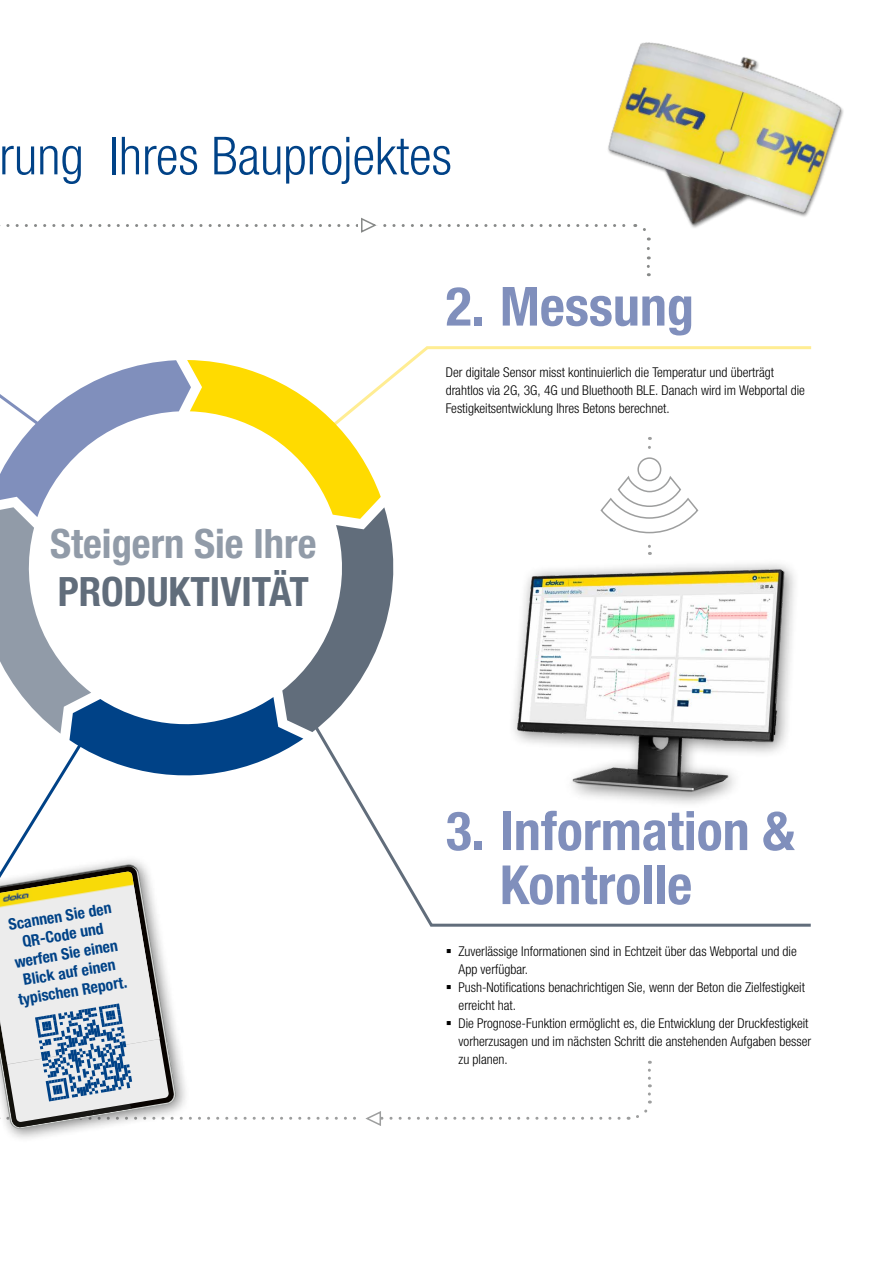
<style>
.page{position:relative;width:881px;height:1263px;background:#fff}
.page>*{position:absolute;margin:0;border:0;box-sizing:border-box;transform-origin:0 0}
.t1{font:700 condensed 54px/54px "Helvetica Neue LTW1 G";color:#808fbc}
.t2{font:300 condensed 52.5px "Helvetica Neue LTW1 G";color:#004287}
.t3{font:700 condensed 40.5px "Helvetica Neue LTW1 G";color:#919ba8}
.t4{font:700 condensed 40.5px "Helvetica Neue LTW1 G";color:#616d7b}
.t5{font:700 condensed 15.75px/18.9px "Helvetica Neue LTW1 G";color:#004287;text-align:center}
.t6{font:300 condensed 13.5px/18px "Helvetica Neue LTW1 G";color:#000}
</style>
<div class="page">
<svg style="left:396px;top:346px;width:416px;height:101px"></svg>
<svg style="left:0;top:217px;width:561px;height:16px"></svg>
<svg style="left:10px;top:785px;width:47px;height:70px"></svg>
<svg style="left:0;top:360px;width:396px;height:425px"></svg>
<div style="left:0;top:855px;width:191px;height:289px;background:#000;opacity:.5"></div>
<svg style="left:0;top:866px;width:174px;height:262px"></svg>
<img style="left:513px;top:564px;width:282px;height:237px">
<svg style="left:600px;top:447px;width:99px;height:108px"></svg>
<img style="left:567px;top:42px;width:277px;height:235px">
<svg style="left:0;top:871px;width:652px;height:256px"></svg>
<h2 class="t2" style="left:-1px;top:125px;width:454px">rung Ihres Bauprojektes</h2>
<h3 class="t3" style="left:50px;top:519px;width:268px">Steigern Sie Ihre</h3>
<h3 class="t4" style="left:58px;top:567px;width:252px">PRODUKTIVITÄT</h3>
<p class="t5" style="left:5px;top:915px;width:111px;rotate:-9deg">Scannen Sie den<br>QR-Code und werfen Sie einen<br>Blick auf einen typischen Report.</p>
<h1 class="t1" style="left:445px;top:280px;width:249px">2. Messung</h1>
<p class="t6" style="left:445px;top:363px;width:360px">Der digitale Sensor misst kontinuierlich die Temperatur und überträgt drahtlos via 2G, 3G, 4G und Bluethooth BLE. Danach wird im Webportal die<br>Festigkeitsentwicklung Ihres Betons berechnet.</p>
<h1 class="t1" style="left:499px;top:804px;width:296px;text-indent:-54px">3. Information &amp;<br>Kontrolle</h1>
<p class="t6" style="left:458px;top:943px;width:354px">Zuverlässige Informationen sind in Echtzeit über das Webportal und die App verfügbar.<br>Push-Notifications benachrichtigen Sie, wenn der Beton die Zielfestigkeit erreicht hat.<br>Die Prognose-Funktion ermöglicht es, die Entwicklung der Druckfestigkeit vorherzusagen und im nächsten Schritt die anstehenden Aufgaben besser zu planen.</p>
</div>
